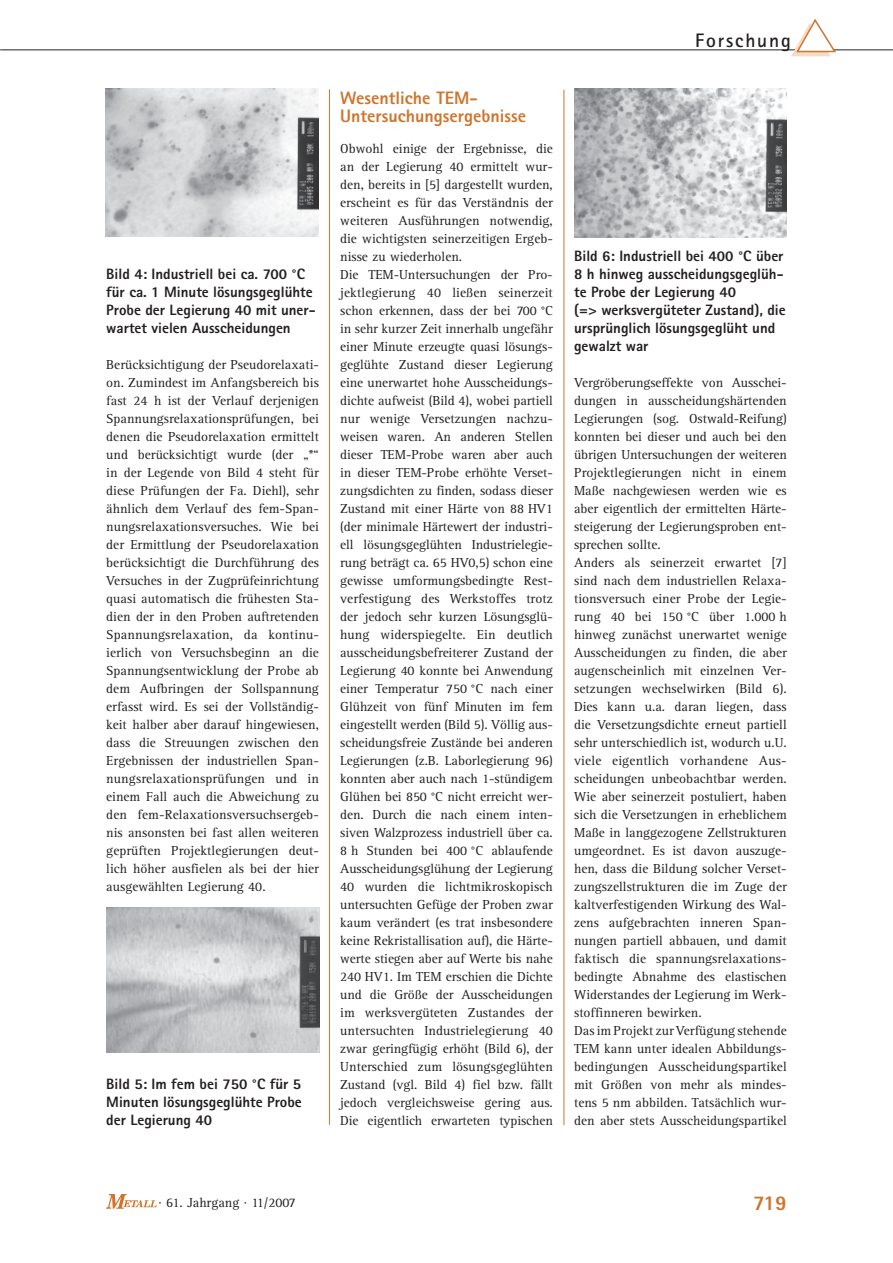
<style>
.page{position:relative;width:893px;height:1263px;background:#fff}
.page>*{position:absolute;margin:0;border:0;box-sizing:border-box;transform-origin:0 0}
.t1{font:800 21px "Rotis Sans Serif";color:#ce752c}
.t2{font:700 19.5px "Rotis Sans Serif";letter-spacing:.095em;color:#231f20}
.t3{font:800 18px/18px "Rotis Sans Serif";color:#ce752c}
.t4{font:800 15px/18px "Rotis Sans Serif";color:#231f20}
.t5{font:13.5px/18px "Rotis Serif";color:#231f20}
</style>
<div class="page">
<hr style="left:0;top:50px;width:893px;height:1px;background:#231f20">
<img style="left:106px;top:1194px;width:50px;height:15px">
<svg style="left:791px;top:19px;width:46px;height:37px"></svg>
<hr style="left:329px;top:89px;width:1px;height:1036px;background:#ce752c">
<hr style="left:563px;top:90px;width:1px;height:1035px;background:#ce752c">
<img style="left:106px;top:89px;width:213px;height:148px">
<img style="left:106px;top:907px;width:213px;height:146px">
<img style="left:574px;top:89px;width:213px;height:148px">
<p class="t4" style="left:106px;top:266px;width:211px">Bild 4: Industriell bei ca. 700 °C für ca. 1 Minute lösungsgeglühte<br>Probe der Legierung 40 mit uner&shy;wartet vielen Ausscheidungen</p>
<p class="t5" style="left:106px;top:357px;width:214px;text-align:justify">Berücksichtigung der Pseudorelaxati&shy;on. Zumindest im Anfangsbereich bis fast 24 h ist der Verlauf derjenigen Spannungsrelaxationsprüfungen, bei denen die Pseudorelaxation ermittelt und berücksichtigt wurde (der „*“ in der Legende von Bild 4 steht für diese Prüfungen der Fa. Diehl), sehr ähnlich dem Verlauf des fem-Span&shy;nungsrelaxationsversuches. Wie bei der Ermittlung der Pseudorelaxation berücksichtigt die Durchführung des Versuches in der Zugprüfeinrichtung quasi automatisch die frühesten Sta&shy;dien der in den Proben auftretenden Spannungsrelaxation, da kontinu&shy;ierlich von Versuchsbeginn an die Spannungsentwicklung der Probe ab dem Aufbringen der Sollspannung erfasst wird. Es sei der Vollständig&shy;keit halber aber darauf hingewiesen, dass die Streuungen zwischen den Ergebnissen der industriellen Span&shy;nungsrelaxationsprüfungen und in einem Fall auch die Abweichung zu den fem-Relaxationsversuchsergeb&shy;nis ansonsten bei fast allen weiteren geprüften Projektlegierungen deut&shy;lich höher ausfielen als bei der hier ausgewählten Legierung 40.</p>
<p class="t4" style="left:106px;top:1076px;width:197px;text-align:justify">Bild 5: Im fem bei 750 °C für 5<br>Minuten lösungsgeglühte Probe der Legierung 40</p>
<h3 class="t3" style="left:340px;top:91px;width:188px">Wesentliche TEM-<br>Untersuchungsergebnisse</h3>
<p class="t5" style="left:340px;top:141px;width:214px">Obwohl einige der Ergebnisse, die an der Legierung 40 ermittelt wur&shy;den, bereits in [5] dargestellt wurden, erscheint es für das Verständnis der weiteren Ausführungen notwendig, die wichtigsten seinerzeitigen Ergeb&shy;nisse zu wiederholen.<br>Die TEM-Untersuchungen der Pro&shy;jektlegierung 40 ließen seinerzeit schon erkennen, dass der bei 700 °C in sehr kurzer Zeit innerhalb ungefähr einer Minute erzeugte quasi lösungs&shy;geglühte Zustand dieser Legierung eine unerwartet hohe Ausscheidungs&shy;dichte aufweist (Bild 4), wobei partiell nur wenige Versetzungen nachzu&shy;weisen waren. An anderen Stellen dieser TEM-Probe waren aber auch in dieser TEM-Probe erhöhte Verset&shy;zungsdichten zu finden, sodass dieser Zustand mit einer Härte von 88 HV1 (der minimale Härtewert der industri&shy;ell lösungsgeglühten Industrielegie&shy;rung beträgt ca. 65 HV0,5) schon eine gewisse umformungsbedingte Rest&shy;verfestigung des Werkstoffes trotz der jedoch sehr kurzen Lösungsglü&shy;hung widerspiegelte. Ein deutlich ausscheidungsbefreiterer Zustand der Legierung 40 konnte bei Anwendung einer Temperatur 750 °C nach einer Glühzeit von fünf Minuten im fem eingestellt werden (Bild 5). Völlig aus&shy;scheidungsfreie Zustände bei anderen Legierungen (z.B. Laborlegierung 96) konnten aber auch nach 1-stündigem Glühen bei 850 °C nicht erreicht wer&shy;den. Durch die nach einem inten&shy;siven Walzprozess industriell über ca.<br>8 h Stunden bei 400 °C ablaufende Ausscheidungsglühung der Legierung 40 wurden die lichtmikroskopisch untersuchten Gefüge der Proben zwar kaum verändert (es trat insbesondere keine Rekristallisation auf), die Härte&shy;werte stiegen aber auf Werte bis nahe 240 HV1. Im TEM erschien die Dichte und die Größe der Ausscheidungen im werksvergüteten Zustandes der untersuchten Industrielegierung 40 zwar geringfügig erhöht (Bild 6), der Unterschied zum lösungsgeglühten Zustand (vgl. Bild 4) fiel bzw. fällt jedoch vergleichsweise gering aus.<br>Die eigentlich erwarteten typischen</p>
<h2 class="t2" style="left:695px;top:33px;width:97px">Forschung</h2>
<p class="t4" style="left:574px;top:248px;width:213px">Bild 6: Industriell bei 400 °C über<br>8 h hinweg ausscheidungsgeglüh&shy;te Probe der Legierung 40<br>(=&gt; werksvergüteter Zustand), die ursprünglich lösungsgeglüht und gewalzt war</p>
<p class="t5" style="left:574px;top:375px;width:214px">Vergröberungseffekte von Ausschei&shy;dungen in ausscheidungshärtenden Legierungen (sog. Ostwald-Reifung) konnten bei dieser und auch bei den übrigen Untersuchungen der weiteren Projektlegierungen nicht in einem Maße nachgewiesen werden wie es aber eigentlich der ermittelten Härte&shy;steigerung der Legierungsproben ent&shy;sprechen sollte.<br>Anders als seinerzeit erwartet [7] sind nach dem industriellen Relaxa&shy;tionsversuch einer Probe der Legie&shy;rung 40 bei 150 °C über 1.000 h hinweg zunächst unerwartet wenige Ausscheidungen zu finden, die aber augenscheinlich mit einzelnen Ver&shy;setzungen wechselwirken (Bild 6).<br>Dies kann u.a. daran liegen, dass die Versetzungsdichte erneut par tiell sehr unterschiedlich ist, wodurch u.U. viele eigentlich vorhandene Aus&shy;scheidungen unbeobachtbar werden.<br>Wie aber seinerzeit postuliert, haben sich die Versetzungen in erheblichem Maße in langgezogene Zellstrukturen umgeordnet. Es ist davon auszuge&shy;hen, dass die Bildung solcher Verset&shy;zungszellstrukturen die im Zuge der kaltverfestigenden Wirkung des Wal&shy;zens aufgebrachten inneren Span&shy;nungen partiell abbauen, und damit faktisch die spannungsrelaxations&shy;bedingte Abnahme des elastischen Widerstandes der Legierung im Werk&shy;stoffinneren bewirken.<br>Das im Projekt zur Verfügung stehende TEM kann unter idealen Abbildungs&shy;bedingungen Ausscheidungs partikel mit Größen von mehr als mindes&shy;tens 5 nm abbilden. Tatsächlich wur&shy;den aber stets Ausscheidungspartikel</p>
<p class="t5" style="left:158px;top:1195px;width:139px">· 61. Jahrgang · 11/2007</p>
<h1 class="t1" style="left:753px;top:1195px;width:35px">719</h1>
</div>
